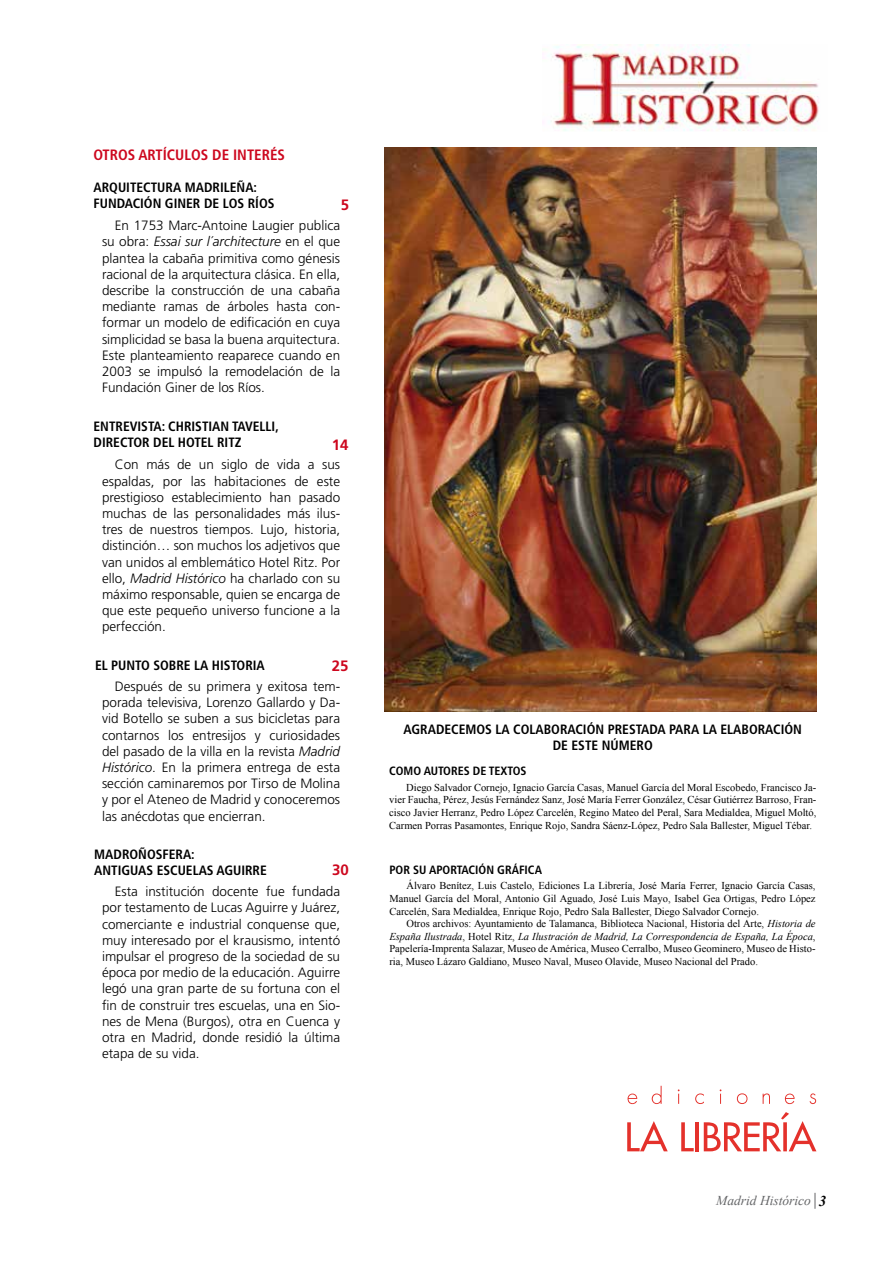
<style>
.page{position:relative;width:893px;height:1263px;background:#fff}
.page>*{position:absolute;margin:0;border:0;box-sizing:border-box;transform-origin:0 0}
.t1{font:700 condensed 15px "Frutiger LT Std";color:#cd071e}
.t2{font:700 15px "Frutiger LT Std";color:#cd071e}
.t3{font:300 13.5px/16.2px "Frutiger LT Std";color:#000;text-align:justify}
.t4{font:700 condensed 13.5px/16.2px "Frutiger LT Std";color:#000;text-align:center}
.t5{font:italic 13.5px "Times New Roman";color:#646567}
.t6{font:700 condensed 12px "Frutiger LT Std";color:#000}
.t7{font:10.5px/12.6px "Times New Roman";color:#000;text-align:justify}
.s1{font-style:italic}
.s2{font-weight:700;font-size:15px;color:#000}
</style>
<div class="page">
<svg style="left:815px;top:1193px;width:1px;height:16px"></svg>
<img style="left:385px;top:148px;width:431px;height:563px">
<img style="left:552px;top:45px;width:267px;height:86px">
<svg style="left:627px;top:1121px;width:41px;height:30px"></svg>
<svg style="left:681px;top:1122px;width:13px;height:29px"></svg>
<hr style="left:695px;top:1122px;width:4px;height:29px;background:#e4312b">
<svg style="left:704px;top:1112px;width:112px;height:39px"></svg>
<svg style="left:627px;top:1093px;width:10px;height:11px"></svg>
<svg style="left:652px;top:1086px;width:10px;height:18px"></svg>
<svg style="left:678px;top:1089px;width:2px;height:15px"></svg>
<svg style="left:695px;top:1093px;width:9px;height:11px"></svg>
<svg style="left:720px;top:1089px;width:1px;height:15px"></svg>
<svg style="left:736px;top:1093px;width:12px;height:11px"></svg>
<svg style="left:763px;top:1093px;width:7px;height:11px"></svg>
<svg style="left:785px;top:1093px;width:10px;height:11px"></svg>
<svg style="left:809px;top:1093px;width:7px;height:11px"></svg>
<p class="t1" style="left:94px;top:146px;width:193px">OTROS ARTÍCULOS DE INTERÉS</p>
<p class="t4" style="left:94px;top:179px;width:118px">ARQUITECTURA MADRILE</p>
<p class="t4" style="left:237px;top:179px;width:22px">ÑA:</p>
<p class="t4" style="left:94px;top:195px;width:137px">FUNDACIÓN GINER DE LOS</p>
<p class="t4" style="left:248px;top:195px;width:20px">RÍOS</p>
<p class="t2" style="left:341px;top:196px;width:10px">5</p>
<p class="t3" style="left:102px;top:218px;width:240px;text-indent:13px">En 1753 Marc-Antoine Laugier publica su obra: <span class="s1">Essai sur l´architecture</span> en el que plantea la cabaña primitiva como génesis racional de la arquitectura clásica. En ella, describe la construcción de una cabaña mediante ramas de árboles hasta con&shy;formar un modelo de edificación en cuya simplicidad se basa la buena arquitectura.<br>Este planteamiento reaparece cuando en 2003 se impulsó la remodelación de la Fundación Giner de los Ríos.</p>
<p class="t4" style="left:94px;top:418px;width:90px">ENTREVISTA: CHRIS</p>
<p class="t4" style="left:202px;top:418px;width:57px">TIAN TAVELLI</p>
<p class="t4" style="left:275px;top:418px;width:5px">,</p>
<p class="t4" style="left:94px;top:434px;width:8px">DIREC</p>
<p class="t4" style="left:128px;top:434px;width:34px">TOR DEL</p>
<p class="t4" style="left:178px;top:434px;width:65px">HOTEL RITZ</p>
<p class="t2" style="left:332px;top:436px;width:18px">14</p>
<p class="t3" style="left:102px;top:457px;width:240px;text-indent:13px">Con más de un siglo de vida a sus espaldas, por las habitaciones de este prestigioso establecimiento han pasado muchas de las personalidades más ilus&shy;tres de nuestros tiempos. Lujo, historia, distinción… son muchos los adjetivos que van unidos al emblemático Hotel Ritz. Por ello, <span class="s1">Madrid Histórico</span> ha charlado con su máximo responsable, quien se encarga de que este pequeño universo funcione a la perfección.</p>
<p class="t4" style="left:95px;top:658px;width:171px">EL PUNTO SOBRE LA HISTORIA</p>
<p class="t2" style="left:332px;top:657px;width:18px">25</p>
<p class="t3" style="left:102px;top:678px;width:240px;text-indent:13px">Después de su primera y exitosa tem&shy;porada televisiva, Lorenzo Gallardo y Da&shy;vid Botello se suben a sus bicicletas para contarnos los entresijos y curiosidades del pasado de la villa en la revista <span class="s1">Madrid Histórico</span>. En la primera entrega de esta sección caminaremos por Tirso de Molina y por el Ateneo de Madrid y conoceremos las anécdotas que encierran.</p>
<p class="t4" style="left:94px;top:846px;width:28px">MADRO</p>
<p class="t4" style="left:138px;top:846px;width:17px">ÑOSFER</p>
<p class="t4" style="left:94px;top:846px;width:155px;text-align:left;text-indent:89px">A:<br>ANTIGUAS ESCUELAS AGUIRRE</p>
<p class="t2" style="left:332px;top:861px;width:18px">30</p>
<p class="t3" style="left:102px;top:883px;width:240px;text-indent:13px">Esta institución docente fue fundada por testamento de Lucas Aguirre y Juárez, comerciante e industrial conquense que, muy interesado por el krausismo, intentó impulsar el progreso de la sociedad de su época por medio de la educación. Aguirre legó una gran parte de su fortuna con el fin de construir tres escuelas, una en Sio&shy;nes de Mena (Burgos), otra en Cuenca y otra en Madrid, donde residió la última etapa de su vida.</p>
<p class="t4" style="left:404px;top:721px;width:398px">AG RADECEMOS LA COLABORACIÓN PRESTADA PARA LA ELABORACIÓN<br>DE ESTE NÚMERO</p>
<p class="t6" style="left:389px;top:764px;width:139px">COMO AUTORES DE TEXTOS</p>
<p class="t7" style="left:389px;top:781px;width:429px;text-indent:17px">Diego Salvador Cornejo, Ignacio García Casas, Manuel García del Moral Escobedo, Francisco Ja&shy;vier Faucha, Pérez, Jesús Fernández Sanz, José María Ferrer González, César Gutiérrez Barroso, Fran&shy;cisco Javier Herranz, Pedro López Carcelén, Regino Mateo del Peral, Sara Medialdea, Miguel Moltó, Carmen Porras Pasamontes, Enrique Rojo, Sandra Sáenz-López, Pedro Sala Ballester, Miguel Tébar.</p>
<p class="t6" style="left:389px;top:862px;width:154px">POR SU APORTACIÓN GRÁFICA</p>
<p class="t7" style="left:389px;top:879px;width:428px;text-indent:17px">Álvaro Benítez, Luis Castelo, Ediciones La Librería, José María Ferrer, Ignacio García Casas, Manuel García del Moral, Antonio Gil Aguado, José Luis Mayo, Isabel Gea Ortigas, Pedro López Carcelén, Sara Medialdea, Enrique Rojo, Pedro Sala Ballester, Diego Salvador Cornejo.</p>
<p class="t7" style="left:389px;top:917px;width:428px;text-indent:17px">Otros archivos: Ayuntamiento de Talamanca, Biblioteca Nacional, Historia del Arte, <span class="s1">Historia de España Ilustrada</span>, Hotel Ritz, <span class="s1">La Ilustración de Madrid, La Correspondencia de España, La Época</span>, Papelería-Imprenta Salazar, Museo de América, Museo Cerralbo, Museo Geominero, Museo de Histo&shy;ria, Museo Lázaro Galdiano, Museo Naval, Museo Olavide, Museo Nacional del Prado.</p>
<p class="t5" style="left:716px;top:1191px;width:112px">Madrid Histórico <span class="s2">3</span></p>
</div>
